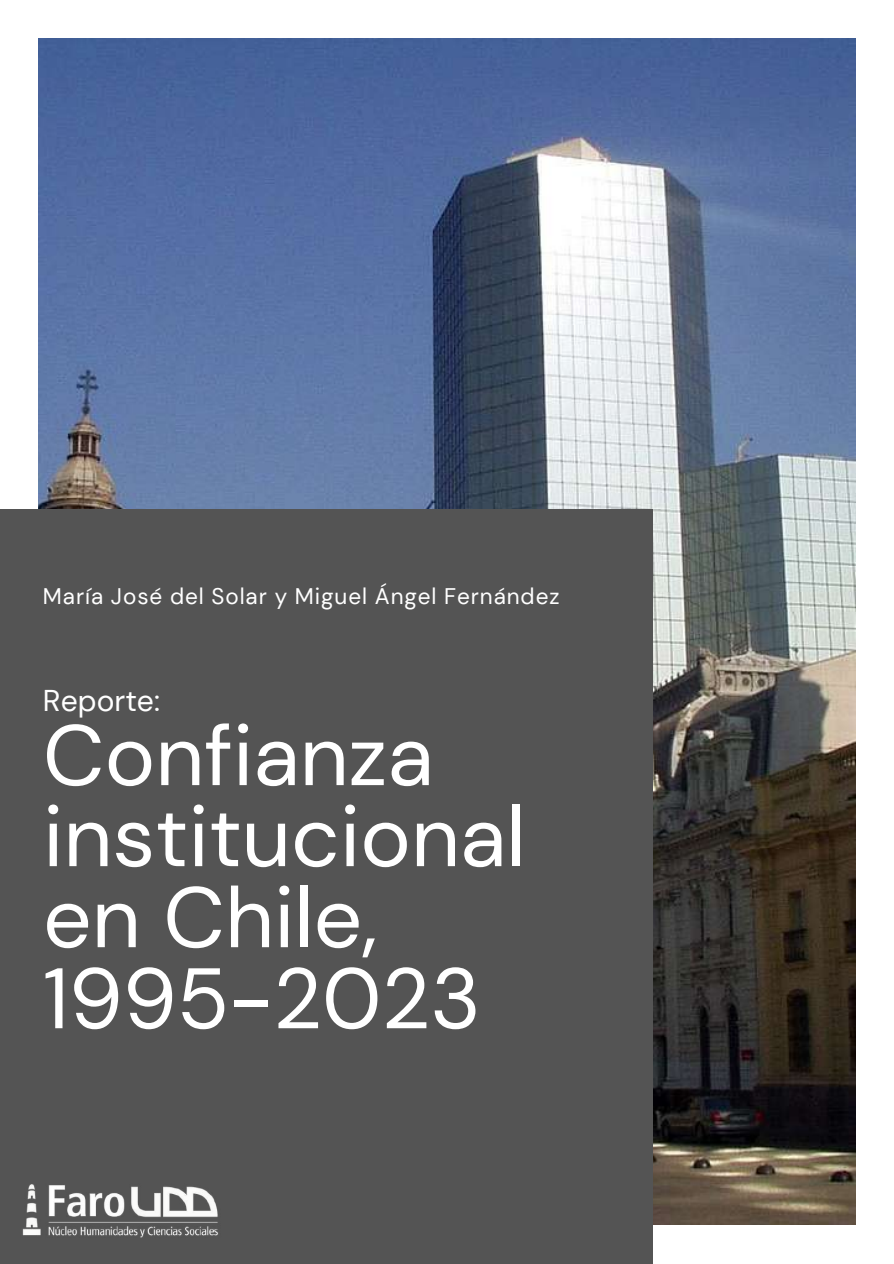
<style>
.page{position:relative;width:894px;height:1264px;background:#fff}
.page>*{position:absolute;margin:0;border:0;box-sizing:border-box;transform-origin:0 0}
.t1{font:85.65px/81px "DM Sans";color:#fff}
.t2{font:30px "DM Sans";color:#fff}
.t3{font:22.5px "DM Sans";letter-spacing:.04em;color:#fff}
</style>
<div class="page">
<img style="left:39px;top:39px;width:816px;height:1185px">
<div style="left:0;top:509px;width:652px;height:754px;background:#545454"></div>
<img style="left:22px;top:1184px;width:196px;height:54px">
<p class="t3" style="left:43px;top:582px;width:518px">María José del Solar y Miguel Ángel Fernández</p>
<p class="t2" style="left:43px;top:681px;width:118px">Reporte:</p>
<p class="t1" style="left:43px;top:715px;width:483px">Confianza institucional en Chile,<br>1995-2023</p>
</div>
